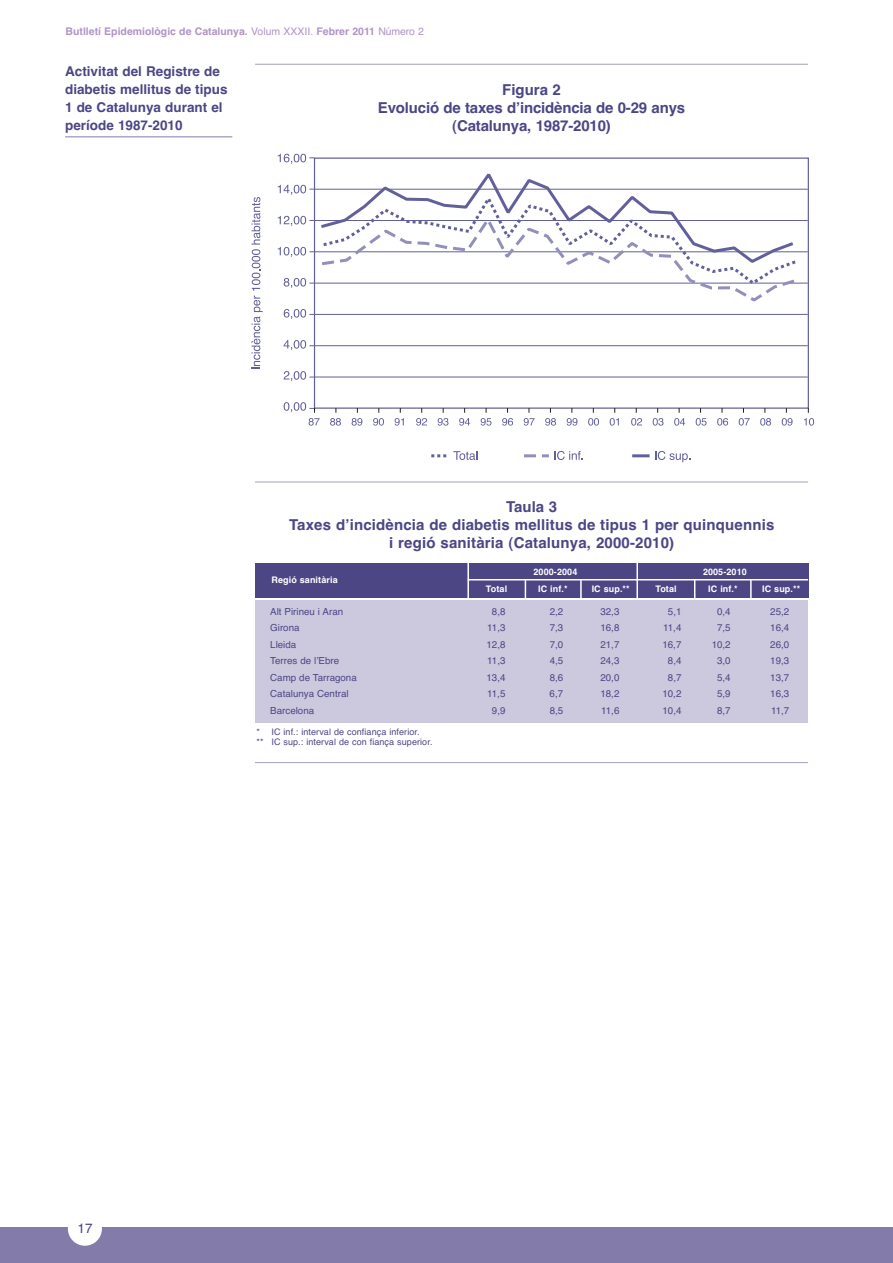
<style>
.page{position:relative;width:893px;height:1263px;background:#fff}
.page>*{position:absolute;margin:0;border:0;box-sizing:border-box;transform-origin:0 0}
.t1{font:700 15px/18px "Helvetica";letter-spacing:.01em;color:#4c4685;text-align:center}
.t2{font:700 15px/18px "Helvetica";letter-spacing:-.01em;color:#4c4685;text-align:center}
.t3{font:700 13.5px/18px "Helvetica";color:#4c4685}
.t4{font:13.5px "Helvetica";color:#4c4685}
.t5{font:700 10.5px "Helvetica";color:#b194c5}
.t6{font:9.75px "Helvetica";color:#4c4685}
.t7{font:9px/10.5px "Helvetica";letter-spacing:.01em;color:#4c4685}
.t8{font:700 9px "Helvetica";letter-spacing:.01em;color:#fff}
.s1{font-weight:400}
</style>
<div class="page">
<hr style="left:255px;top:482px;width:553px;height:1px;background:#a49fc3">
<div style="left:255px;top:600px;width:552px;height:122px;background:#ccc9de"></div>
<div style="left:255px;top:563px;width:553px;height:34px;background:#4c4685"></div>
<svg style="left:694px;top:580px;width:1px;height:17px"></svg>
<hr style="left:467px;top:560px;width:2px;height:39px;background:#fff">
<hr style="left:636px;top:561px;width:2px;height:37px;background:#fff">
<hr style="left:468px;top:579px;width:340px;height:1px;background:#fff">
<svg style="left:524px;top:580px;width:2px;height:18px"></svg>
<svg style="left:580px;top:580px;width:1px;height:18px"></svg>
<svg style="left:750px;top:580px;width:1px;height:18px"></svg>
<div style="left:0;top:1228px;width:892px;height:35px;background:#837cab"></div>
<div style="left:68px;top:1212px;width:34px;height:34px;background:#fff;border-radius:50%"></div>
<hr style="left:255px;top:762px;width:553px;height:1px;background:#a49fc3">
<hr style="left:65px;top:136px;width:167px;height:1px;background:#837cab">
<hr style="left:314px;top:189px;width:493px;height:1px;background:#62609a">
<div style="left:314px;top:158px;width:495px;height:251px;border:1px solid #62609a"></div>
<hr style="left:314px;top:252px;width:493px;height:1px;background:#62609a">
<hr style="left:314px;top:283px;width:493px;height:1px;background:#62609a">
<hr style="left:314px;top:314px;width:493px;height:1px;background:#62609a">
<hr style="left:314px;top:345px;width:493px;height:1px;background:#62609a">
<svg style="left:318px;top:173px;width:478px;height:41px"></svg>
<svg style="left:283px;top:371px;width:31px;height:10px"></svg>
<svg style="left:283px;top:340px;width:31px;height:10px"></svg>
<svg style="left:278px;top:185px;width:36px;height:10px"></svg>
<svg style="left:278px;top:154px;width:36px;height:10px"></svg>
<svg style="left:251px;top:197px;width:12px;height:172px"></svg>
<svg style="left:278px;top:214px;width:520px;height:105px"></svg>
<hr style="left:314px;top:377px;width:493px;height:1px;background:#62609a">
<hr style="left:314px;top:220px;width:493px;height:1px;background:#62609a">
<svg style="left:431px;top:451px;width:46px;height:9px"></svg>
<svg style="left:524px;top:451px;width:59px;height:9px"></svg>
<svg style="left:655px;top:451px;width:35px;height:11px"></svg>
<hr style="left:632px;top:454px;width:17px;height:3px;background:#62609a">
<svg style="left:283px;top:402px;width:36px;height:24px"></svg>
<svg style="left:330px;top:408px;width:11px;height:18px"></svg>
<svg style="left:502px;top:408px;width:11px;height:18px"></svg>
<svg style="left:609px;top:408px;width:10px;height:18px"></svg>
<svg style="left:803px;top:408px;width:11px;height:18px"></svg>
<svg style="left:695px;top:408px;width:11px;height:18px"></svg>
<svg style="left:351px;top:408px;width:11px;height:18px"></svg>
<svg style="left:373px;top:408px;width:11px;height:18px"></svg>
<svg style="left:394px;top:408px;width:10px;height:18px"></svg>
<svg style="left:416px;top:408px;width:11px;height:18px"></svg>
<svg style="left:437px;top:408px;width:11px;height:18px"></svg>
<svg style="left:459px;top:408px;width:11px;height:18px"></svg>
<svg style="left:480px;top:408px;width:11px;height:18px"></svg>
<svg style="left:566px;top:408px;width:11px;height:18px"></svg>
<svg style="left:523px;top:408px;width:11px;height:18px"></svg>
<svg style="left:545px;top:408px;width:11px;height:18px"></svg>
<svg style="left:588px;top:408px;width:11px;height:18px"></svg>
<svg style="left:674px;top:408px;width:11px;height:18px"></svg>
<svg style="left:631px;top:408px;width:11px;height:18px"></svg>
<svg style="left:652px;top:408px;width:11px;height:18px"></svg>
<svg style="left:717px;top:408px;width:11px;height:18px"></svg>
<svg style="left:738px;top:408px;width:11px;height:18px"></svg>
<svg style="left:760px;top:408px;width:11px;height:18px"></svg>
<svg style="left:781px;top:408px;width:11px;height:18px"></svg>
<hr style="left:255px;top:64px;width:553px;height:1px;background:#a49fc3">
<p class="t5" style="left:65px;top:27px;width:360px">Butlletí Epidemiològic de Catalunya. <span class="s1">Volum XXXII.</span> Febrer 2011 <span class="s1">Número 2</span></p>
<h2 class="t3" style="left:65px;top:63px;width:164px">Activitat del Registre de diabetis mellitus de tipus<br>1 de Catalunya durant el període 1987-2010</h2>
<h1 class="t2" style="left:378px;top:83px;width:309px">Figura 2<br>Evolució de taxes dʼincidència de 0-29 anys (Catalunya, 1987-2010)</h1>
<h1 class="t1" style="left:289px;top:499px;width:487px">Taula 3<br>Taxes dʼincidència de diabetis mellitus de tipus 1 per quinquennis i regió sanitària (Catalunya, 2000-2010)</h1>
<p class="t8" style="left:271px;top:576px;width:68px">Regió sanitària</p>
<p class="t8" style="left:533px;top:569px;width:45px">2000-2004</p>
<p class="t8" style="left:703px;top:569px;width:45px">2005-2010</p>
<p class="t8" style="left:486px;top:585px;width:23px">Total</p>
<p class="t8" style="left:538px;top:585px;width:31px">IC inf.*</p>
<p class="t8" style="left:591px;top:585px;width:40px">IC sup.**</p>
<p class="t8" style="left:655px;top:585px;width:23px">Total</p>
<p class="t8" style="left:708px;top:585px;width:31px">IC inf.*</p>
<p class="t8" style="left:762px;top:585px;width:40px">IC sup.**</p>
<p class="t6" style="left:270px;top:608px;width:74px">Alt Pirineu i Aran</p>
<p class="t6" style="left:492px;top:608px;width:15px">8,8</p>
<p class="t6" style="left:549px;top:608px;width:15px">2,2</p>
<p class="t6" style="left:600px;top:608px;width:20px">32,3</p>
<p class="t6" style="left:668px;top:608px;width:15px">5,1</p>
<p class="t6" style="left:717px;top:608px;width:15px">0,4</p>
<p class="t6" style="left:770px;top:608px;width:20px">25,2</p>
<p class="t6" style="left:270px;top:624px;width:31px">Girona</p>
<p class="t6" style="left:487px;top:624px;width:20px">11,3</p>
<p class="t6" style="left:549px;top:624px;width:15px">7,3</p>
<p class="t6" style="left:600px;top:624px;width:20px">16,8</p>
<p class="t6" style="left:663px;top:624px;width:20px">11,4</p>
<p class="t6" style="left:717px;top:624px;width:15px">7,5</p>
<p class="t6" style="left:770px;top:624px;width:20px">16,4</p>
<p class="t6" style="left:270px;top:641px;width:28px">Lleida</p>
<p class="t6" style="left:486px;top:641px;width:20px">12,8</p>
<p class="t6" style="left:549px;top:641px;width:15px">7,0</p>
<p class="t6" style="left:600px;top:641px;width:20px">21,7</p>
<p class="t6" style="left:662px;top:641px;width:20px">16,7</p>
<p class="t6" style="left:711px;top:641px;width:20px">10,2</p>
<p class="t6" style="left:770px;top:641px;width:20px">26,0</p>
<p class="t6" style="left:270px;top:657px;width:70px">Terres de lʼEbre</p>
<p class="t6" style="left:487px;top:657px;width:20px">11,3</p>
<p class="t6" style="left:549px;top:657px;width:15px">4,5</p>
<p class="t6" style="left:600px;top:657px;width:20px">24,3</p>
<p class="t6" style="left:668px;top:657px;width:15px">8,4</p>
<p class="t6" style="left:717px;top:657px;width:15px">3,0</p>
<p class="t6" style="left:770px;top:657px;width:20px">19,3</p>
<p class="t6" style="left:270px;top:674px;width:88px">Camp de Tarragona</p>
<p class="t6" style="left:486px;top:674px;width:20px">13,4</p>
<p class="t6" style="left:549px;top:674px;width:15px">8,6</p>
<p class="t6" style="left:600px;top:674px;width:20px">20,0</p>
<p class="t6" style="left:668px;top:674px;width:15px">8,7</p>
<p class="t6" style="left:717px;top:674px;width:15px">5,4</p>
<p class="t6" style="left:770px;top:674px;width:20px">13,7</p>
<p class="t6" style="left:270px;top:690px;width:80px">Catalunya Central</p>
<p class="t6" style="left:487px;top:690px;width:20px">11,5</p>
<p class="t6" style="left:549px;top:690px;width:15px">6,7</p>
<p class="t6" style="left:600px;top:690px;width:20px">18,2</p>
<p class="t6" style="left:662px;top:690px;width:20px">10,2</p>
<p class="t6" style="left:717px;top:690px;width:15px">5,9</p>
<p class="t6" style="left:770px;top:690px;width:20px">16,3</p>
<p class="t6" style="left:270px;top:707px;width:45px">Barcelona</p>
<p class="t6" style="left:492px;top:707px;width:15px">9,9</p>
<p class="t6" style="left:549px;top:707px;width:15px">8,5</p>
<p class="t6" style="left:601px;top:707px;width:20px">11,6</p>
<p class="t6" style="left:662px;top:707px;width:20px">10,4</p>
<p class="t6" style="left:717px;top:707px;width:15px">8,7</p>
<p class="t6" style="left:771px;top:707px;width:20px">11,7</p>
<p class="t7" style="left:256px;top:727px;width:177px">* IC inf.: interval de confiança inferior.<br>** IC sup.: interval de con fiança superior.</p>
<h2 class="t4" style="left:77px;top:1224px;width:17px">17</h2>
</div>
